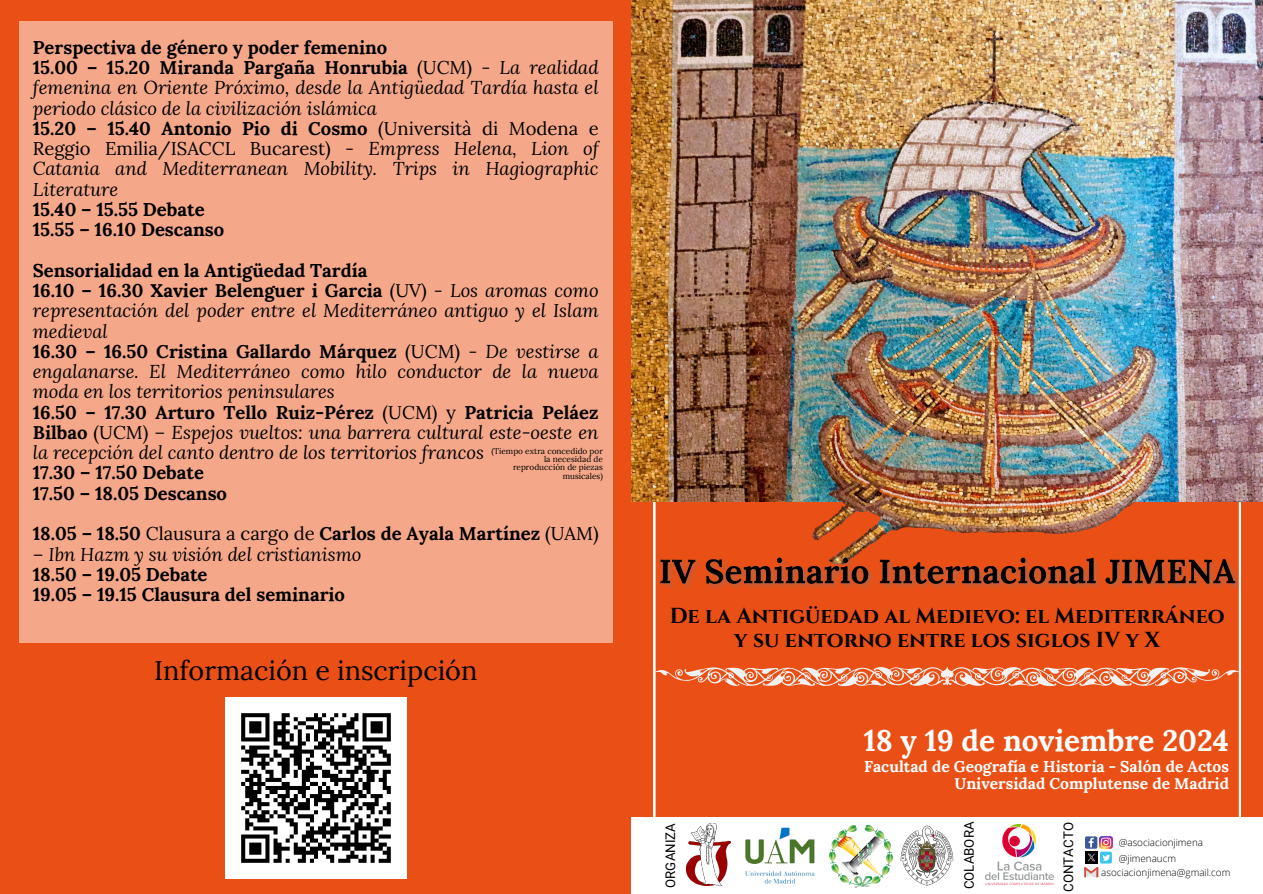
<style>
.page{position:relative;width:1263px;height:894px;background:#fff}
.page>*{position:absolute;margin:0;border:0;box-sizing:border-box;transform-origin:0 0}
.t1{font:700 29.7px "Lora";color:#fff}
.t2{font:27px "Lora";color:#000}
.t3{font:700 21.6px/24.8px "Cinzel";color:#000;text-align:center}
.t4{font:italic 18.45px/20.2px "Lora";color:#000}
.t5{font:700 18.45px "Lora";color:#000}
.t6{font:700 15.6px/17.5px "Lora";color:#fff;text-align:right}
.t7{font:13.2px "Roboto";color:#000}
.t8{font:300 9.75px/15.3px "Open Sans";color:#000}
.t9{font:8.25px/8.2px "Lora";color:#000;text-align:right}
.s1{font-weight:700;font-style:normal}
.s2{font-style:normal}
.s3{font-weight:400}
</style>
<div class="page">
<div style="left:0;top:0;width:1263px;height:893px;background:#ea5015"></div>
<img style="left:631px;top:0;width:631px;height:478px">
<img style="left:631px;top:478px;width:632px;height:94px">
<div style="left:631px;top:817px;width:632px;height:76px;background:#fff"></div>
<img style="left:686px;top:823px;width:44px;height:62px">
<img style="left:829px;top:825px;width:63px;height:62px">
<img style="left:900px;top:825px;width:54px;height:61px">
<img style="left:745px;top:827px;width:70px;height:57px">
<img style="left:985px;top:824px;width:68px;height:60px">
<svg style="left:1084px;top:836px;width:28px;height:41px"></svg>
<div style="left:19px;top:21px;width:594px;height:621px;background:#f4a789"></div>
<svg style="left:653px;top:665px;width:588px;height:22px"></svg>
<img style="left:225px;top:697px;width:182px;height:181px">
<img style="left:655px;top:550px;width:592px;height:44px">
<p class="t4" style="left:33px;top:37px;width:567px"><span class="s1">Perspectiva de género y poder femenino<br>15.00 – 15.20 Miranda Pargaña Honrubia</span> <span class="s2">(UCM) -</span> La realidad femenina en Oriente Próximo, desde la Antigüedad Tardía hasta el periodo clásico de la civilización islámica<br><span class="s1">15.20 – 15.40 Antonio Pio di Cosmo</span> <span class="s2">(Università di Modena e Reggio Emilia/ISACCL Bucarest) -</span> Empress Helena, Lion of Catania and Mediterranean Mobility. Trips in Hagiographic Literature<br><span class="s1">15.40 – 15.55 Debate<br>15.55 – 16.10 Descanso</span></p>
<p class="t4" style="left:33px;top:259px;width:567px"><span class="s1">Sensorialidad en la Antigüedad Tardía<br>16.10 – 16.30 Xavier Belenguer i Garcia</span> <span class="s2">(UV) -</span> Los aromas como representación del poder entre el Mediterráneo antiguo y el Islam medieval<br><span class="s1">16.30 – 16.50 Cristina Gallardo Márquez</span> <span class="s2">(UCM) -</span> De vestirse a engalanarse. El Mediterráneo como hilo conductor de la nueva moda en los territorios peninsulares<br><span class="s1">16.50 – 17.30 Arturo Tello Ruiz-Pérez</span> <span class="s2">(UCM) y</span> <span class="s1">Patricia Peláez Bilbao</span> <span class="s2">(UCM) –</span> Espejos vueltos: una barrera cultural este-oeste en la recepción del canto dentro de los territorios francos<br><span class="s1">17.30 – 17.50 Debate<br>17.50 – 18.05 Descanso</span></p>
<h3 class="t5" style="left:33px;top:521px;width:567px">18.05 – 18.50 <span class="s3">Clausura a cargo de</span> Carlos de Ayala Martínez <span class="s3">(UAM)</span></h3>
<h3 class="t4" style="left:33px;top:543px;width:330px"><span class="s2">–</span> Ibn Hazm y su visión del cristianismo<br><span class="s1">18.50 – 19.05 Debate</span></h3>
<p class="t5" style="left:33px;top:582px;width:314px">19.05 – 19.15 Clausura del seminario</p>
<h2 class="t9" style="left:491px;top:446px;width:113px">(Tiempo extra concedido por la necesidad de reproducción de piezas musicales)</h2>
<h6 class="t2" style="left:154px;top:652px;width:325px">Información e inscripción</h6>
<p class="t3" style="left:670px;top:603px;width:556px">De la Antigüedad al Medievo: el Mediterráneo y su entorno entre los siglos IV y X</p>
<p class="t1" style="left:864px;top:720px;width:367px">18 y 19 de noviembre 2024</p>
<h4 class="t6" style="left:864px;top:756px;width:366px">Facultad de Geografía e Historia - Salón de Actos<br>Universidad Complutense de Madrid</h4>
<h5 class="t7" style="left:663px;top:887px;width:66px;rotate:-90deg">ORGANIZA</h5>
<p class="t7" style="left:961px;top:889px;width:69px;rotate:-90deg">COLABORA</p>
<p class="t7" style="left:1061px;top:891px;width:71px;rotate:-90deg">CONTACTO</p>
<p class="t8" style="left:1119px;top:834px;width:86px">@asociacionjimena @jimenaucm</p>
<p class="t8" style="left:1101px;top:864px;width:131px">asociacionjimena@gmail.com</p>
</div>
